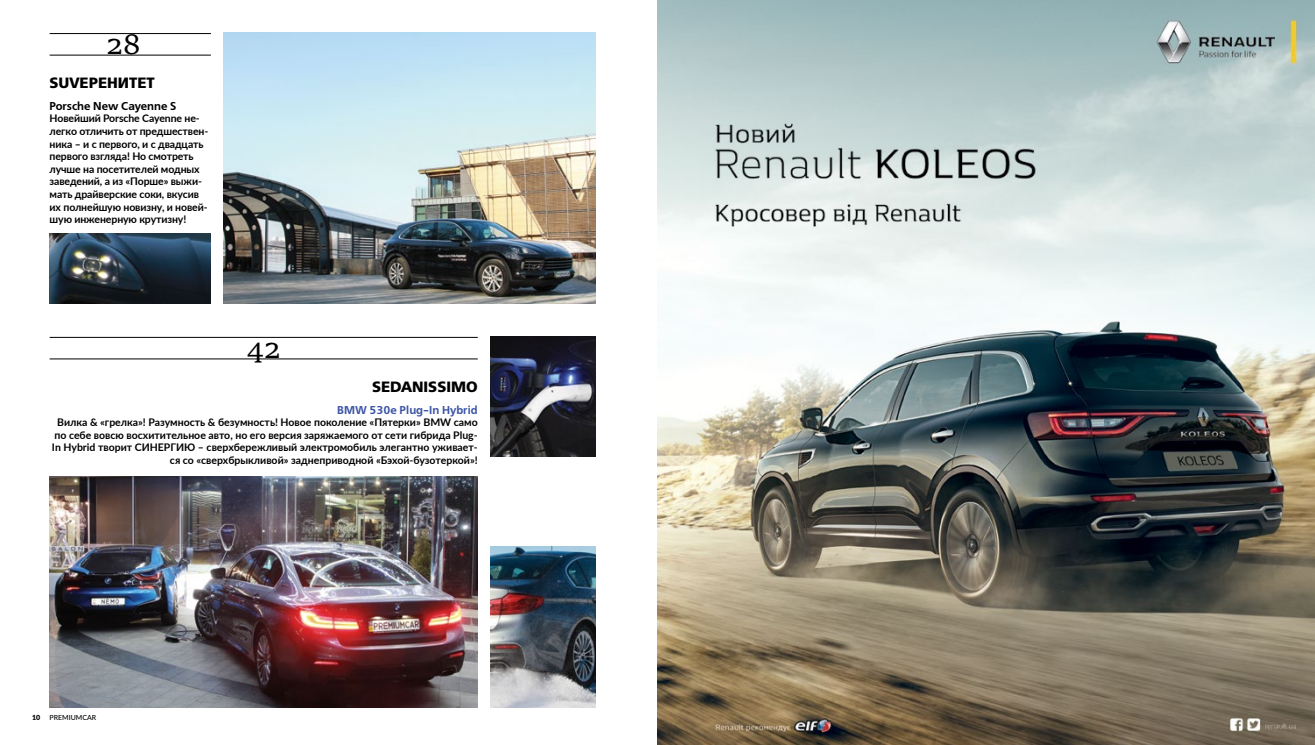
<style>
.page{position:relative;width:1315px;height:745px;background:#fff}
.page>*{position:absolute;margin:0;border:0;box-sizing:border-box;transform-origin:0 0}
.t1{font:28.88px "Sitka Text";color:#000}
.t2{font:14.88px "Free Set Bold C";color:#000}
.t3{font:11.38px "Free Set Demi C";color:#3c54a5}
.t4{font:11.38px "Free Set Demi C";color:#000}
.t5{font:700 10.5px/12.6px "Lato";letter-spacing:-.01em;color:#000}
.t6{font:500 7px "Lato";color:#000}
.t7{font:900 7px "Lato";color:#000}
</style>
<div class="page">
<img style="left:223px;top:32px;width:372px;height:271px">
<img style="left:50px;top:476px;width:428px;height:231px">
<img style="left:657px;top:0;width:658px;height:744px">
<hr style="left:50px;top:33px;width:161px;height:1px;background:#000">
<hr style="left:50px;top:337px;width:428px;height:1px;background:#000">
<hr style="left:50px;top:55px;width:161px;height:1px;background:#000">
<hr style="left:50px;top:358px;width:428px;height:1px;background:#000">
<img style="left:490px;top:336px;width:105px;height:120px">
<img style="left:50px;top:233px;width:161px;height:70px">
<img style="left:490px;top:546px;width:105px;height:161px">
<h1 class="t1" style="left:106px;top:23px;width:36px">28</h1>
<h2 class="t2" style="left:50px;top:74px;width:107px">SUVЕРЕНИТЕТ</h2>
<p class="t4" style="left:50px;top:99px;width:128px">Porsche New Cayenne S</p>
<p class="t5" style="left:50px;top:112px;width:160px">Новейший Porsche Cayenne не&shy;легко отличить от предшествен&shy;ника – и с первого, и c двадцать первого взгляда! Но смотреть лучше на посетителей модных заведений, а из «Порше» выжи&shy;мать драйверские соки, вкусив их полнейшую новизну, и новей&shy;шую инженерную крутизну!</p>
<h1 class="t1" style="left:247px;top:326px;width:35px">42</h1>
<h2 class="t2" style="left:372px;top:377px;width:107px">SEDANISSIMO</h2>
<p class="t3" style="left:337px;top:403px;width:142px">BMW 530e Plug-In Hybrid</p>
<p class="t5" style="left:52px;top:415px;width:427px;text-align:right">Вилка &amp; «грелка»! Разумность &amp; безумность! Новое поколение «Пятерки» BMW само по себе вовсю восхитительное авто, но его версия заряжаемого от сети гибрида Plug-In Hybrid творит СИНЕРГИЮ – сверхбережливый электромобиль элегантно уживает&shy;ся со «сверхбрыкливой» заднеприводной «Бэхой-бузотеркой»!</p>
<p class="t7" style="left:32px;top:711px;width:10px">10</p>
<p class="t6" style="left:50px;top:712px;width:48px">PREMIUMCAR</p>
</div>
